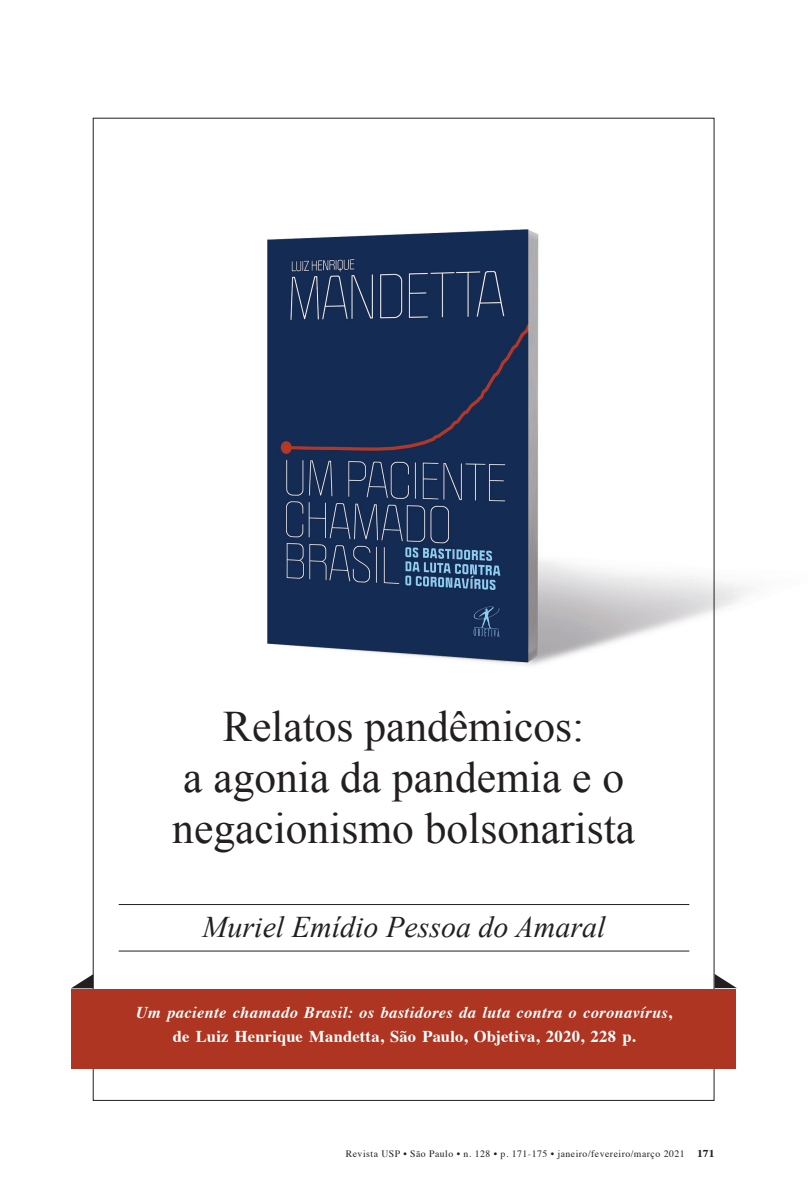
<style>
.page{position:relative;width:808px;height:1191px;background:#fff}
.page>*{position:absolute;margin:0;border:0;box-sizing:border-box;transform-origin:0 0}
.t1{font:43.5px/51px "Times New Roman";color:#231f20;text-align:center}
.t2{font:italic 30px "Times New Roman";color:#231f20}
.t3{font:italic 700 16.5px/24px "Times";letter-spacing:.025em;color:#fff;text-align:center}
.t4{font:9.75px "Times";letter-spacing:.05em;color:#231f20}
.s1{font-style:normal}
.s2{font-weight:700;font-size:10.5px}
</style>
<div class="page">
<img style="left:267px;top:180px;width:484px;height:534px">
<svg style="left:71px;top:974px;width:22px;height:14px"></svg>
<div style="left:72px;top:988px;width:664px;height:80px;background:#ad3521"></div>
<svg style="left:714px;top:974px;width:23px;height:14px"></svg>
<hr style="left:119px;top:950px;width:570px;height:1px;background:#231f20">
<hr style="left:119px;top:904px;width:570px;height:1px;background:#231f20">
<h1 class="t1" style="left:172px;top:700px;width:464px">Relatos pandêmicos:<br>a agonia da pandemia e o negacionismo bolsonarista</h1>
<h2 class="t2" style="left:203px;top:906px;width:404px">Muriel Emídio Pessoa do Amaral</h2>
<p class="t3" style="left:136px;top:999px;width:537px">Um paciente chamado Brasil: os bastidores da luta contra o coronavírus<span class="s1">, de Luiz Henrique Mandetta, São Paulo, Objetiva, 2020, 228 p.</span></p>
<p class="t4" style="left:346px;top:1144px;width:370px">Revista USP • São Paulo • n. 128 • p. 171-175 • janeiro/fevereiro/março 2021 <span class="s2">171</span></p>
</div>
